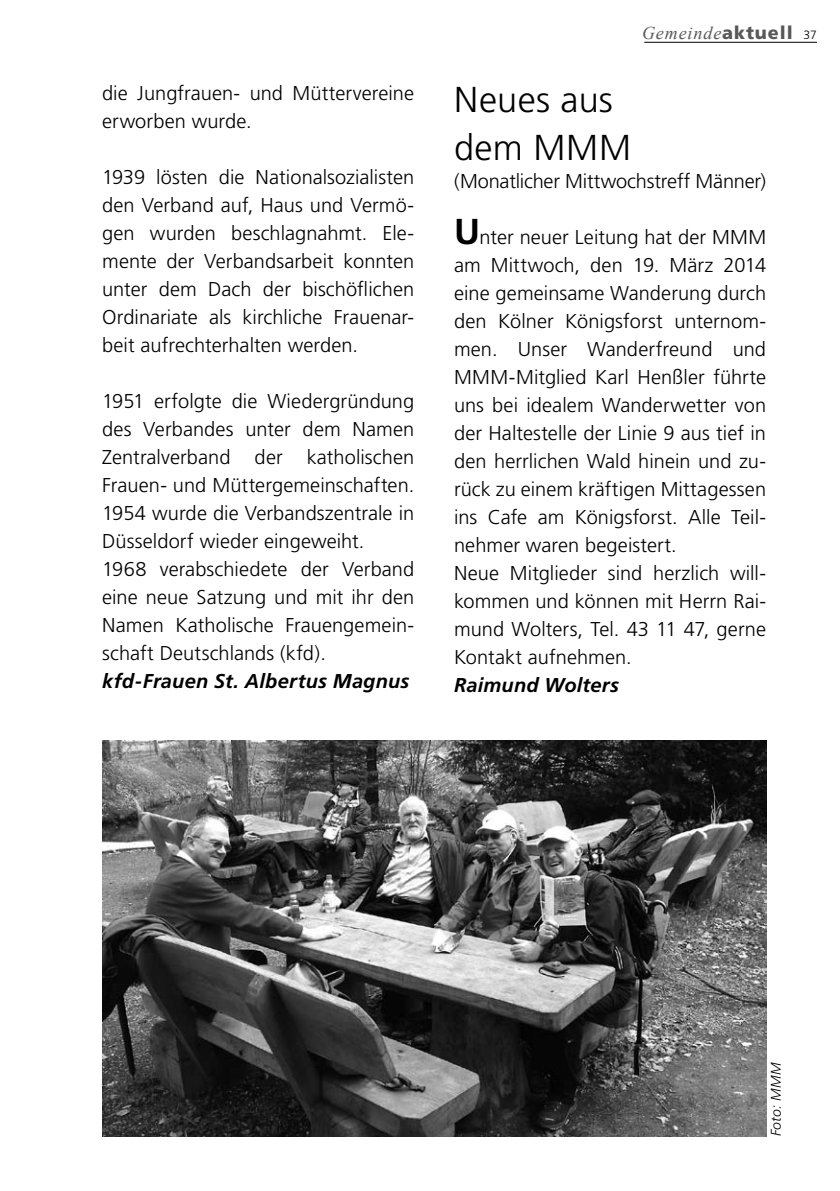
<style>
.page{position:relative;width:840px;height:1191px;background:#fff}
.page>*{position:absolute;margin:0;border:0;box-sizing:border-box;transform-origin:0 0}
.t1{font:300 36px/48px "Frutiger";letter-spacing:.01em;color:#000}
.t2{font:300 20px/28px "Frutiger";letter-spacing:.005em;color:#000}
.t3{font:italic 700 20px "Frutiger";letter-spacing:.01em;color:#000}
.t4{font:italic 18px "Times New Roman";letter-spacing:.05em;color:#58585a}
.t5{font:italic 300 14px "Frutiger";color:#000}
.s1{font-family:"Frutiger";font-weight:900;font-style:normal}
.s2{font-family:"Frutiger";font-weight:300;font-style:normal;font-size:12px;color:#000}
.s3{font-weight:700;font-size:36px}
</style>
<div class="page">
<hr style="left:644px;top:42px;width:172px;height:1px;background:#000">
<img style="left:102px;top:740px;width:663px;height:396px">
<p class="t2" style="left:102px;top:79px;width:313px">die Jungfrauen- und Müttervereine erworben wurde.</p>
<p class="t2" style="left:102px;top:163px;width:313px;text-align:justify">1939 lösten die Nationalsozialisten den Verband auf, Haus und Vermö&shy;gen wurden beschlagnahmt. Ele&shy;mente der Verbandsarbeit konnten unter dem Dach der bischöflichen Ordinariate als kirchliche Frauenar&shy;beit aufrechterhalten werden.</p>
<p class="t2" style="left:102px;top:387px;width:313px">1951 erfolgte die Wiedergründung des Verbandes unter dem Namen<br>Zentralverband der katholischen<br>Frauen- und Müttergemeinschaften.<br>1954 wurde die Verbandszentrale in<br>Düsseldorf wieder eingeweiht.<br>1968 verabschiedete der Verband eine neue Satzung und mit ihr den<br>Namen Katholische Frauengemein&shy;schaft Deutschlands (kfd).</p>
<p class="t3" style="left:102px;top:669px;width:308px">kfd-Frauen St. Albertus Magnus</p>
<p class="t4" style="left:641px;top:22px;width:176px">Gemeinde<span class="s1">aktuell</span> <span class="s2">37</span></p>
<h1 class="t1" style="left:454px;top:76px;width:178px">Neues aus dem MMM</h1>
<p class="t2" style="left:454px;top:167px;width:313px">(Monatlicher Mittwochstreff Männer)</p>
<p class="t2" style="left:454px;top:223px;width:313px"><span class="s3">U</span>nter neuer Leitung hat der MMM am Mittwoch, den 19. März 2014 eine gemeinsame Wanderung durch den Kölner Königsforst unternom&shy;men. Unser Wanderfreund und<br>MMM-Mitglied Karl Henßler führte uns bei idealem Wanderwetter von der Haltestelle der Linie 9 aus tief in den herrlichen Wald hinein und zu&shy;rück zu einem kräftigen Mittagessen ins Cafe am Königsforst. Alle Teil&shy;nehmer waren begeistert.<br>Neue Mitglieder sind herzlich will&shy;kommen und können mit Herrn Rai&shy;mund Wolters, Tel. 43 11 47, gerne<br>Kontakt aufnehmen.</p>
<p class="t3" style="left:454px;top:673px;width:166px">Raimund Wolters</p>
<p class="t5" style="left:767px;top:1136px;width:75px;rotate:-90deg">Foto: MMM</p>
</div>
